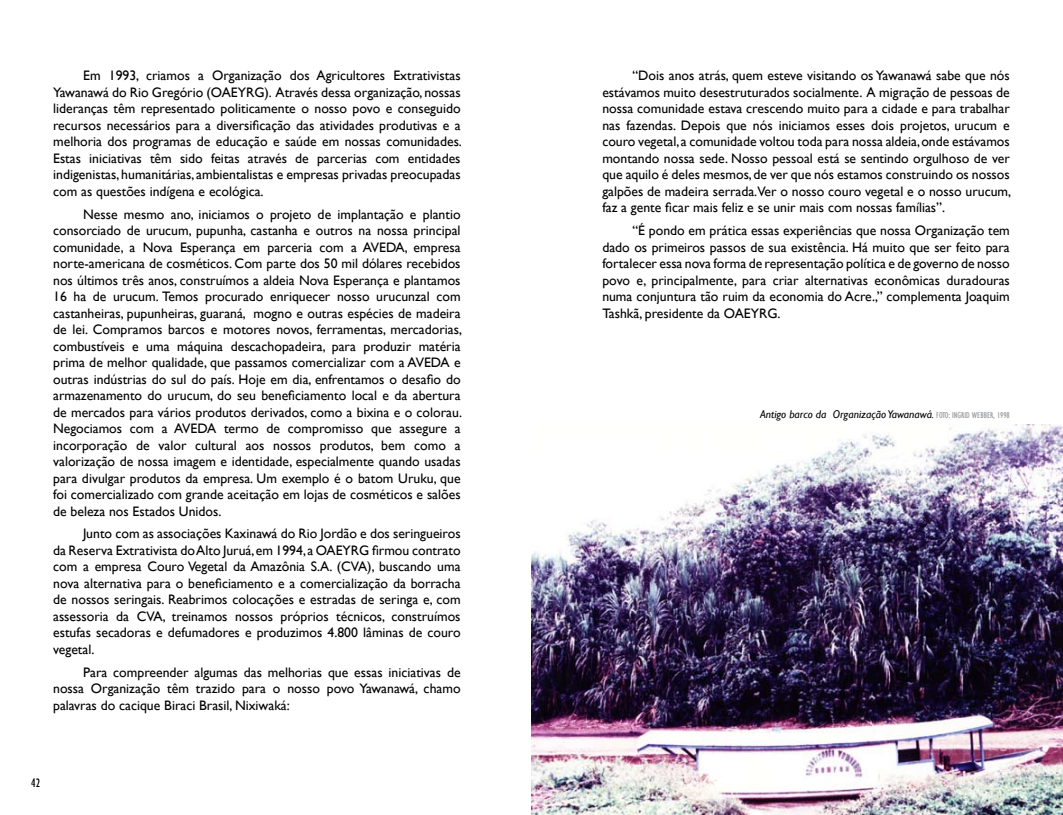
<style>
.page{position:relative;width:1063px;height:815px;background:#fff}
.page>*{position:absolute;margin:0;border:0;box-sizing:border-box;transform-origin:0 0}
.t1{font:13.75px/16.5px "Gill Sans";color:#000;text-align:justify}
.t2{font:condensed 12.5px "Gill Sans";color:#000}
.t3{font:italic 11.25px "Gill Sans";color:#000}
.s1{font-style:normal;font-stretch:condensed;font-size:8.75px;color:#939598}
</style>
<div class="page">
<img style="left:531px;top:424px;width:532px;height:391px">
<p class="t1" style="left:53px;top:68px;width:410px;text-indent:30px">Em 1993, criamos a Organização dos Agricultores Extrativistas Yawanawá do Rio Gregório (OAEYRG). Através dessa organização, nossas lideranças têm representado politicamente o nosso povo e conseguido recursos necessários para a diversificação das atividades produtivas e a melhoria dos programas de educação e saúde em nossas comunidades.<br>Estas iniciativas têm sido feitas através de parcerias com entidades indigenistas, humanitárias, ambientalistas e empresas privadas preocupadas com as questões indígena e ecológica.</p>
<p class="t1" style="left:53px;top:206px;width:410px;text-indent:30px">Nesse mesmo ano, iniciamos o projeto de implantação e plantio consorciado de urucum, pupunha, castanha e outros na nossa principal comunidade, a Nova Esperança em parceria com a AVEDA, empresa norte-americana de cosméticos. Com parte dos 50 mil dólares recebidos nos últimos três anos, construímos a aldeia Nova Esperança e plantamos 16 ha de urucum. Temos procurado enriquecer nosso urucunzal com castanheiras, pupunheiras, guaraná, mogno e outras espécies de madeira de lei. Compramos barcos e motores novos, ferramentas, mercadorias, combustíveis e uma máquina descachopadeira, para produzir matéria prima de melhor qualidade, que passamos comercializar com a AVEDA e outras indústrias do sul do país. Hoje em dia, enfrentamos o desafio do armazenamento do urucum, do seu beneficiamento local e da abertura de mercados para vários produtos derivados, como a bixina e o colorau.<br>Negociamos com a AVEDA termo de compromisso que assegure a incorporação de valor cultural aos nossos produtos, bem como a valorização de nossa imagem e identidade, especialmente quando usadas para divulgar produtos da empresa. Um exemplo é o batom Uruku, que foi comercializado com grande aceitação em lojas de cosméticos e salões de beleza nos Estados Unidos.</p>
<p class="t1" style="left:53px;top:526px;width:409px;text-indent:30px">Junto com as associações Kaxinawá do Rio Jordão e dos seringueiros da Reserva Extrativista do Alto Juruá, em 1994, a OAEYRG firmou contrato com a empresa Couro Vegetal da Amazônia S.A. (CVA), buscando uma nova alternativa para o beneficiamento e a comercialização da borracha de nossos seringais. Reabrimos colocações e estradas de seringa e, com assessoria da CVA, treinamos nossos próprios técnicos, construímos estufas secadoras e defumadores e produzimos 4.800 lâminas de couro vegetal.</p>
<p class="t1" style="left:53px;top:664px;width:409px;text-indent:30px">Para compreender algumas das melhorias que essas iniciativas de nossa Organização têm trazido para o nosso povo Yawanawá, chamo palavras do cacique Biraci Brasil, Nixiwaká:</p>
<p class="t2" style="left:31px;top:776px;width:11px">42</p>
<p class="t1" style="left:602px;top:68px;width:410px;text-indent:30px">“Dois anos atrás, quem esteve visitando os Yawanawá sabe que nós estávamos muito desestruturados socialmente. A migração de pessoas de nossa comunidade estava crescendo muito para a cidade e para trabalhar nas fazendas. Depois que nós iniciamos esses dois projetos, urucum e couro vegetal, a comunidade voltou toda para nossa aldeia, onde estávamos montando nossa sede. Nosso pessoal está se sentindo orgulhoso de ver que aquilo é deles mesmos, de ver que nós estamos construindo os nossos galpões de madeira serrada.Ver o nosso couro vegetal e o nosso urucum, faz a gente ficar mais feliz e se unir mais com nossas famílias”.</p>
<p class="t1" style="left:602px;top:222px;width:409px;text-indent:30px">“É pondo em prática essas experiências que nossa Organização tem dado os primeiros passos de sua existência. Há muito que ser feito para fortalecer essa nova forma de representação política e de governo de nosso povo e, principalmente, para criar alternativas econômicas duradouras numa conjuntura tão ruim da economia do Acre.,” complementa Joaquim Tashkã, presidente da OAEYRG.</p>
<p class="t3" style="left:760px;top:407px;width:251px">Antigo barco da Organização Yawanawá. <span class="s1">FOTO: INGRID WEBBER, 1998</span></p>
</div>
